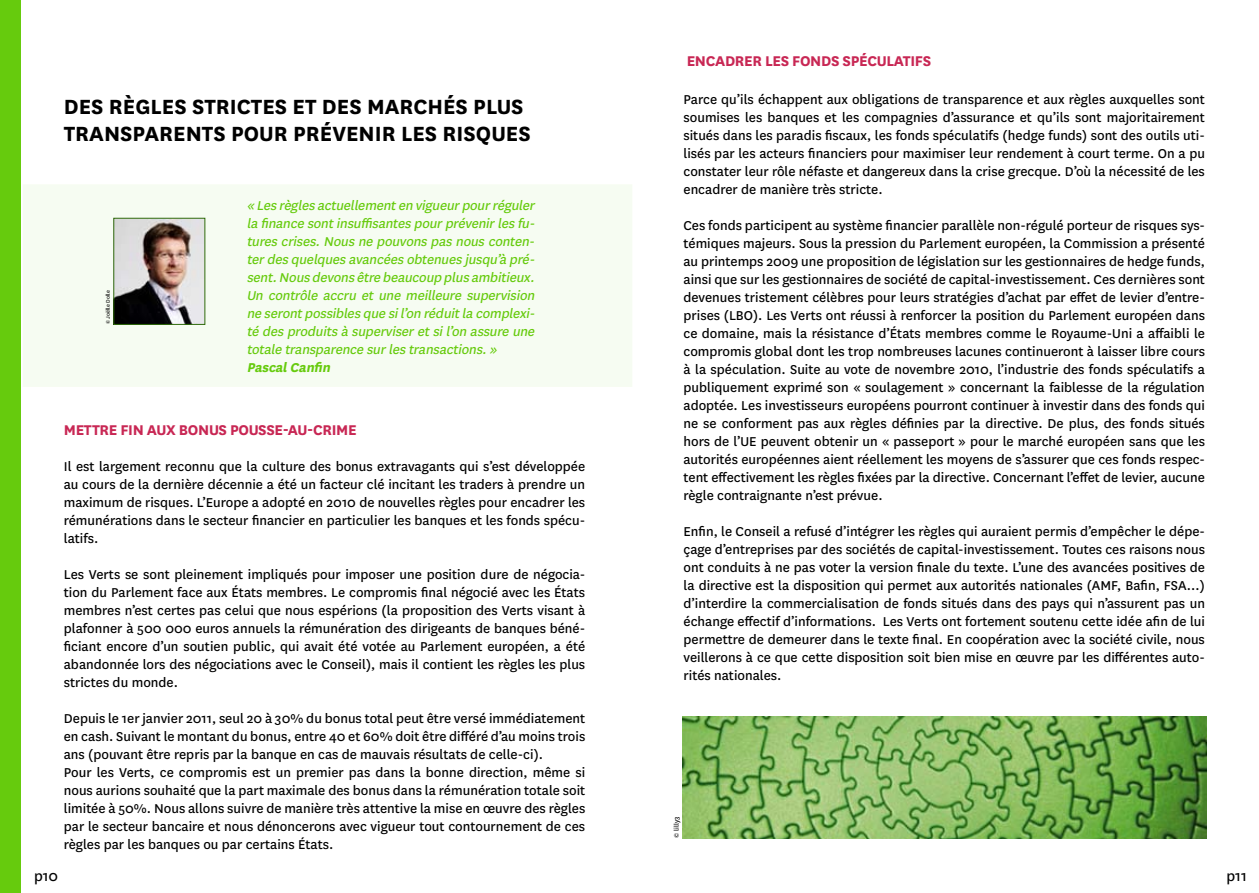
<style>
.page{position:relative;width:1259px;height:893px;background:#fff}
.page>*{position:absolute;margin:0;border:0;box-sizing:border-box;transform-origin:0 0}
.t1{font:700 24px/27px "National";color:#000}
.t2{font:700 16.5px "National";color:#c82754}
.t3{font:16.5px "National";color:#000}
.t4{font:15px/18px "National";color:#000;text-align:justify}
.t5{font:italic 15px/18px "National";color:#66cb0d;text-align:justify}
.t6{font:italic 700 15px "National";color:#66cb0d}
.t7{font:7.5px "National";color:#000}
.t8{font:6px "National";color:#000}
</style>
<div class="page">
<div style="left:23px;top:184px;width:609px;height:203px;background:#f6fcf2"></div>
<img style="left:116px;top:220px;width:87px;height:103px">
<div style="left:114px;top:218px;width:91px;height:107px;border:1px solid #306c0c"></div>
<div style="left:0;top:0;width:21px;height:893px;background:#66cb0d"></div>
<img style="left:682px;top:716px;width:524px;height:122px">
<h1 class="t1" style="left:64px;top:91px;width:468px">DES RÈGLES STRICTES ET DES MARCHÉS PLUS<br>TRANSPARENTS POUR PRÉVENIR LES RISQUES</h1>
<p class="t8" style="left:104px;top:324px;width:35px;rotate:-90deg">© Joëlle Dolle</p>
<p class="t5" style="left:247px;top:196px;width:293px">« Les règles actuellement en vigueur pour réguler la finance sont insuffisantes pour prévenir les fu&shy;tures crises. Nous ne pouvons pas nous conten&shy;ter des quelques avancées obtenues jusqu’à pré&shy;sent.Nous devons être beaucoup plus ambitieux.<br>Un contrôle accru et une meilleure supervision ne seront possibles que si l’on réduit la complexi&shy;té des produits à superviser et si l’on assure une totale transparence sur les transactions. »</p>
<p class="t6" style="left:247px;top:357px;width:88px">Pascal Canfin</p>
<p class="t2" style="left:64px;top:418px;width:294px">METTRE FIN AUX BONUS POUSSE-AU-CRIME</p>
<p class="t4" style="left:64px;top:456px;width:523px">Il est largement reconnu que la culture des bonus extravagants qui s’est développée au cours de la dernière décennie a été un facteur clé incitant les traders à prendre un maximum de risques. L’Europe a adopté en 2010 de nouvelles règles pour encadrer les rémunérations dans le secteur financier en particulier les banques et les fonds spécu&shy;latifs.</p>
<p class="t4" style="left:64px;top:564px;width:523px">Les Verts se sont pleinement impliqués pour imposer une position dure de négocia&shy;tion du Parlement face aux États membres. Le compromis final négocié avec les États membres n’est certes pas celui que nous espérions (la proposition des Verts visant à plafonner à 500 000 euros annuels la rémunération des dirigeants de banques béné&shy;ficiant encore d’un soutien public, qui avait été votée au Parlement européen, a été abandonnée lors des négociations avec le Conseil), mais il contient les règles les plus strictes du monde.</p>
<p class="t4" style="left:64px;top:708px;width:523px;text-align:left">Depuis le 1er janvier 2011, seul 20 à 30% du bonus total peut être versé immédiatement en cash. Suivant le montant du bonus, entre 40 et 60% doit être différé d’au moins trois ans (pouvant être repris par la banque en cas de mauvais résultats de celle-ci).<br>Pour les Verts, ce compromis est un premier pas dans la bonne direction, même si nous aurions souhaité que la part maximale des bonus dans la rémunération totale soit limitée à 50%. Nous allons suivre de manière très attentive la mise en œuvre des règles par le secteur bancaire et nous dénoncerons avec vigueur tout contournement de ces règles par les banques ou par certains États.</p>
<p class="t2" style="left:686px;top:50px;width:246px">ENCADRER LES FONDS SPÉCULATIFS</p>
<p class="t4" style="left:683px;top:90px;width:523px">Parce qu’ils échappent aux obligations de transparence et aux règles auxquelles sont soumises les banques et les compagnies d’assurance et qu’ils sont majoritairement situés dans les paradis fiscaux, les fonds spéculatifs (hedge funds) sont des outils uti&shy;lisés par les acteurs financiers pour maximiser leur rendement à court terme. On a pu constater leur rôle néfaste et dangereux dans la crise grecque. D’où la nécessité de les encadrer de manière très stricte.</p>
<p class="t4" style="left:683px;top:216px;width:523px">Ces fonds participent au système financier parallèle non-régulé porteur de risques sys&shy;témiques majeurs. Sous la pression du Parlement européen, la Commission a présenté au printemps 2009 une proposition de législation sur les gestionnaires de hedge funds, ainsi que sur les gestionnaires de société de capital-investissement. Ces dernières sont devenues tristement célèbres pour leurs stratégies d’achat par effet de levier d’entre&shy;prises (LBO). Les Verts ont réussi à renforcer la position du Parlement européen dans ce domaine, mais la résistance d’États membres comme le Royaume-Uni a affaibli le compromis global dont les trop nombreuses lacunes continueront à laisser libre cours à la spéculation. Suite au vote de novembre 2010, l’industrie des fonds spéculatifs a publiquement exprimé son « soulagement » concernant la faiblesse de la régulation adoptée. Les investisseurs européens pourront continuer à investir dans des fonds qui ne se conforment pas aux règles définies par la directive. De plus, des fonds situés hors de l’UE peuvent obtenir un « passeport » pour le marché européen sans que les autorités européennes aient réellement les moyens de s’assurer que ces fonds respec&shy;tent effectivement les règles fixées par la directive. Concernant l’effet de levier, aucune règle contraignante n’est prévue.</p>
<p class="t4" style="left:683px;top:522px;width:523px">Enfin, le Conseil a refusé d’intégrer les règles qui auraient permis d’empêcher le dépe&shy;çage d’entreprises par des sociétés de capital-investissement. Toutes ces raisons nous ont conduits à ne pas voter la version finale du texte. L’une des avancées positives de la directive est la disposition qui permet aux autorités nationales (AMF, Bafin, FSA…) d’interdire la commercialisation de fonds situés dans des pays qui n’assurent pas un échange effectif d’informations. Les Verts ont fortement soutenu cette idée afin de lui permettre de demeurer dans le texte final. En coopération avec la société civile, nous veillerons à ce que cette disposition soit bien mise en œuvre par les différentes auto&shy;rités nationales.</p>
<p class="t7" style="left:671px;top:837px;width:23px;rotate:-90deg">© lilly3</p>
<p class="t3" style="left:34px;top:864px;width:26px">p10</p>
<p class="t3" style="left:1226px;top:864px;width:22px">p11</p>
</div>
